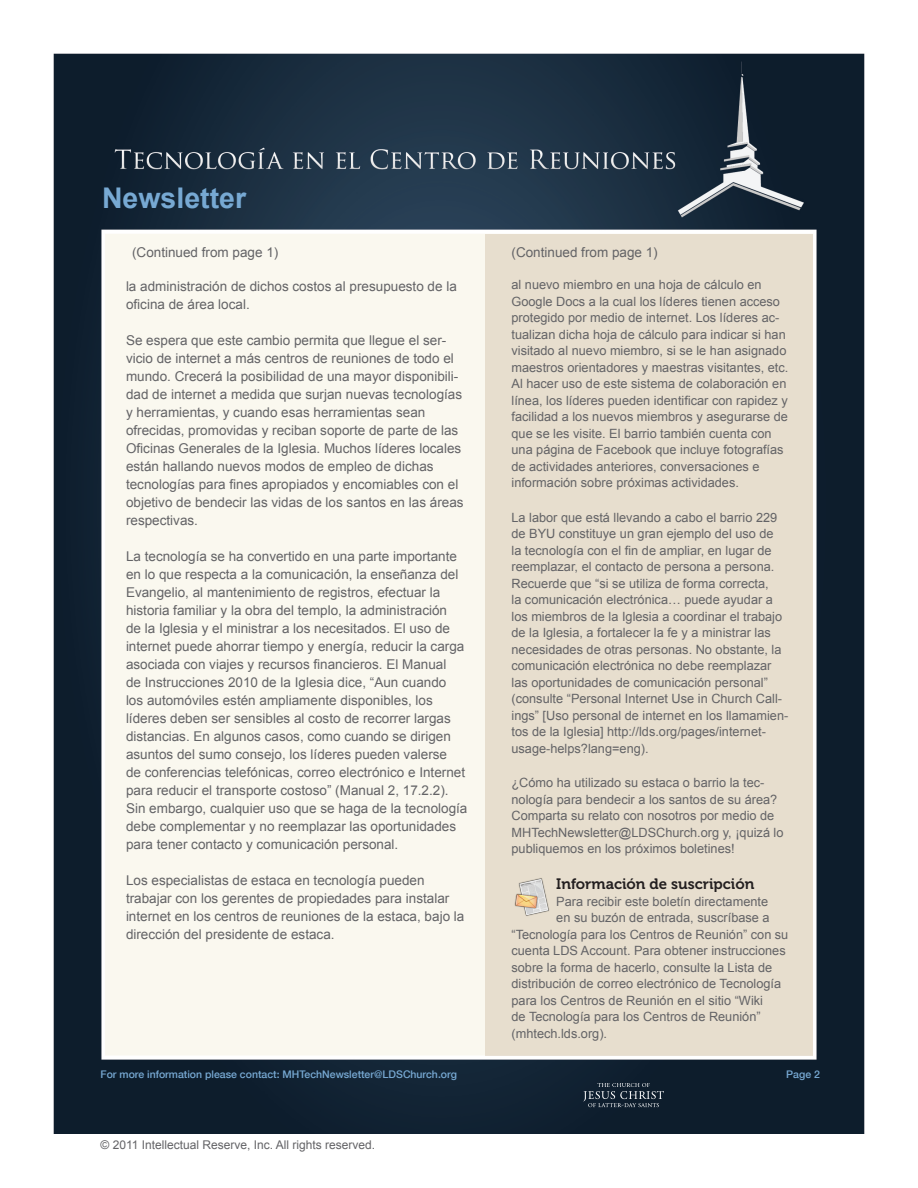
<style>
.page{position:relative;width:918px;height:1188px;background:#fff}
.page>*{position:absolute;margin:0;border:0;box-sizing:border-box;transform-origin:0 0}
.t1{font:700 28.5px "Arial";color:#77a9d3}
.t2{font:15px "Museo 700";color:#231f20}
.t3{font:13.5px/18px "Arial";color:#636366}
.t4{font:12.75px/16.5px "Arial";color:#636366}
.t5{font:12px "Arial";color:#636366}
.t6{font:500 10.5px "Helvetica Neue";color:#77a9d3}
</style>
<div class="page">
<img style="left:53px;top:53px;width:812px;height:1081px">
<div style="left:485px;top:234px;width:328px;height:822px;background:#e7dece"></div>
<img style="left:514px;top:878px;width:35px;height:38px">
<svg style="left:583px;top:1083px;width:81px;height:24px;background:#2f3d4a"></svg>
<p class="t1" style="left:102px;top:179px;width:146px">Newsletter</p>
<p class="t3" style="left:132px;top:243px;width:148px">(Continued from page 1)</p>
<p class="t3" style="left:512px;top:243px;width:148px">(Continued from page 1)</p>
<p class="t3" style="left:126px;top:278px;width:332px">la administración de dichos costos al presupuesto de la oficina de área local.</p>
<p class="t3" style="left:126px;top:332px;width:339px">Se espera que este cambio permita que llegue el ser&shy;vicio de internet a más centros de reuniones de todo el mundo. Crecerá la posibilidad de una mayor disponibili&shy;dad de internet a medida que surjan nuevas tecnologías y herramientas, y cuando esas herramientas sean ofrecidas, promovidas y reciban soporte de parte de las Oficinas Generales de la Iglesia. Muchos líderes locales están hallando nuevos modos de empleo de dichas tecnologías para fines apropiados y encomiables con el objetivo de bendecir las vidas de los santos en las áreas respectivas.</p>
<p class="t3" style="left:126px;top:548px;width:343px">La tecnología se ha convertido en una parte importante en lo que respecta a la comunicación, la enseñanza del Evangelio, al mantenimiento de registros, efectuar la historia familiar y la obra del templo, la administración<br>de la Iglesia y el ministrar a los necesitados. El uso de internet puede ahorrar tiempo y energía, reducir la carga asociada con viajes y recursos financieros. El Manual<br>de Instrucciones 2010 de la Iglesia dice, “Aun cuando<br>los automóviles estén ampliamente disponibles, los líderes deben ser sensibles al costo de recorrer largas distancias. En algunos casos, como cuando se dirigen asuntos del sumo consejo, los líderes pueden valerse<br>de conferencias telefónicas, correo electrónico e Internet para reducir el transporte costoso” (Manual 2, 17.2.2).<br>Sin embargo, cualquier uso que se haga de la tecnología debe complementar y no reemplazar las oportunidades para tener contacto y comunicación personal.</p>
<p class="t3" style="left:126px;top:872px;width:340px">Los especialistas de estaca en tecnología pueden trabajar con los gerentes de propiedades para instalar internet en los centros de reuniones de la estaca, bajo la dirección del presidente de estaca.</p>
<p class="t4" style="left:512px;top:277px;width:278px">al nuevo miembro en una hoja de cálculo en Google Docs a la cual los líderes tienen acceso protegido por medio de internet. Los líderes ac&shy;tualizan dicha hoja de cálculo para indicar si han visitado al nuevo miembro, si se le han asignado maestros orientadores y maestras visitantes, etc.<br>Al hacer uso de este sistema de colaboración en línea, los líderes pueden identificar con rapidez y facilidad a los nuevos miembros y asegurarse de que se les visite. El barrio también cuenta con una página de Facebook que incluye fotografías de actividades anteriores, conversaciones e información sobre próximas actividades.</p>
<p class="t4" style="left:512px;top:509px;width:278px">La labor que está llevando a cabo el barrio 229 de BYU constituye un gran ejemplo del uso de<br>la tecnología con el fin de ampliar, en lugar de reemplazar, el contacto de persona a persona.<br>Recuerde que “si se utiliza de forma correcta,<br>la comunicación electrónica… puede ayudar a los miembros de la Iglesia a coordinar el trabajo de la Iglesia, a fortalecer la fe y a ministrar las necesidades de otras personas. No obstante, la comunicación electrónica no debe reemplazar las oportunidades de comunicación personal” (consulte “Personal Internet Use in Church Call&shy;ings” [Uso personal de internet en los llamamien&shy;tos de la Iglesia] http://lds.org/pages/internet&shy;usage-helps?lang=eng).</p>
<p class="t4" style="left:512px;top:775px;width:274px">¿Cómo ha utilizado su estaca o barrio la tec&shy;nología para bendecir a los santos de su área?<br>Comparta su relato con nosotros por medio de MHTechNewsletter@LDSChurch.org y, ¡quizá lo publiquemos en los próximos boletines!</p>
<p class="t2" style="left:556px;top:876px;width:200px">Información de suscripción</p>
<p class="t4" style="left:556px;top:893px;width:213px">Para recibir este boletín directamente</p>
<p class="t4" style="left:556px;top:910px;width:215px">en su buzón de entrada, suscríbase a</p>
<p class="t4" style="left:512px;top:926px;width:278px">“Tecnología para los Centros de Reunión” con su</p>
<p class="t4" style="left:512px;top:943px;width:276px">cuenta LDS Account. Para obtener instrucciones</p>
<p class="t4" style="left:512px;top:959px;width:262px">sobre la forma de hacerlo, consulte la Lista de</p>
<p class="t4" style="left:512px;top:976px;width:271px">distribución de correo electrónico de Tecnología</p>
<p class="t4" style="left:512px;top:992px;width:253px">para los Centros de Reunión en el sitio “Wiki</p>
<p class="t4" style="left:512px;top:1009px;width:251px">de Tecnología para los Centros de Reunión”</p>
<p class="t4" style="left:512px;top:1025px;width:97px">(mhtech.lds.org).</p>
<p class="t6" style="left:101px;top:1068px;width:358px">For more information please contact: MHTechNewsletter@LDSChurch.org</p>
<p class="t6" style="left:786px;top:1068px;width:35px">Page 2</p>
<p class="t5" style="left:101px;top:1137px;width:276px">© 2011 Intellectual Reserve, Inc. All rights reserved.</p>
</div>
